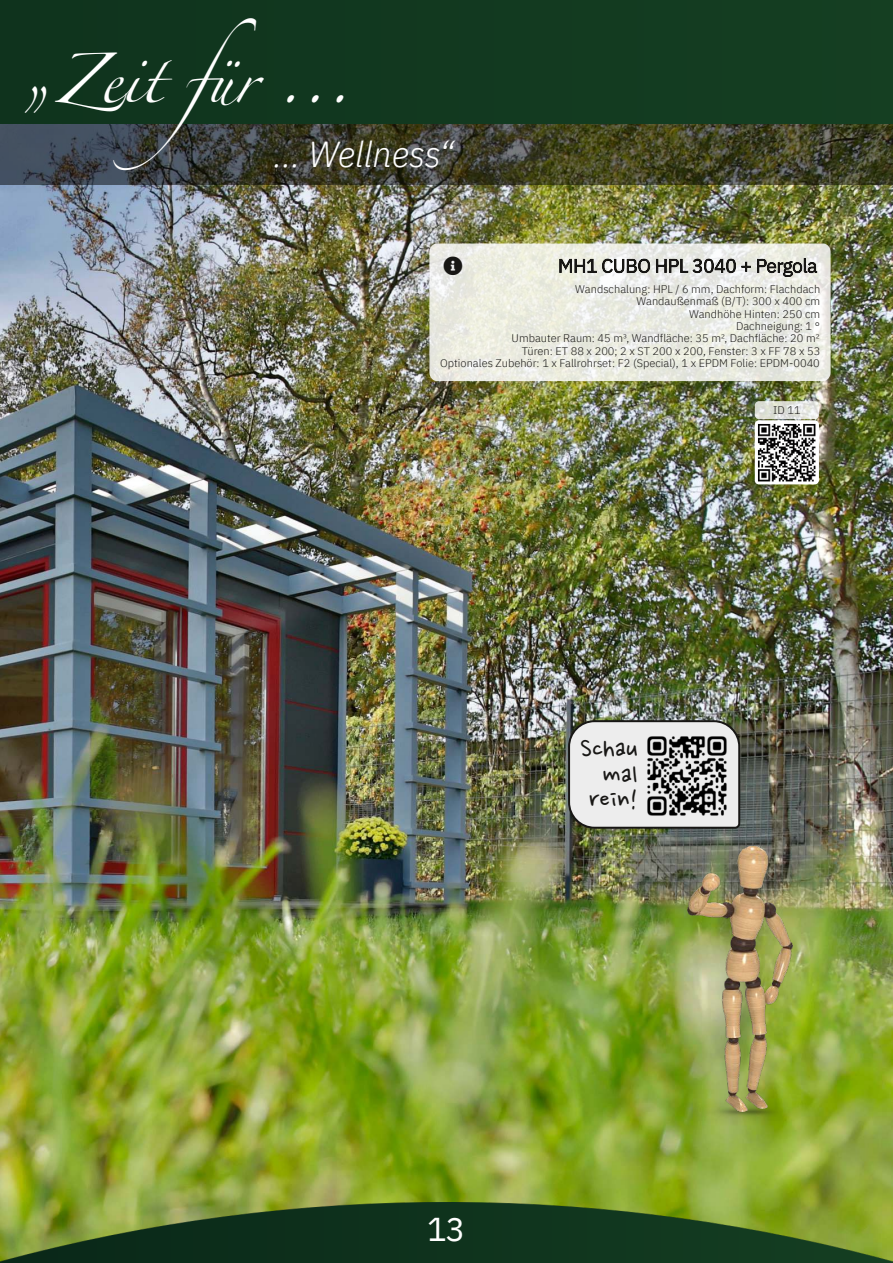
<style>
.page{position:relative;width:893px;height:1263px;background:#fff}
.page>*{position:absolute;margin:0;border:0;box-sizing:border-box;transform-origin:0 0}
.t1{font:45px "font 00000000295 d 01 ca";color:#fff;scale:.96 1}
.t2{font:36px "font 00000000295 d 01 ca";color:#fff;scale:.96 1}
.t3{font:33px "font 00000000295 d 01 c 9";color:#fff}
.t4{font:29.55px/25.7px "font 00000000295 d 01 ca";color:#181715;text-align:right}
.t5{font:11.1px/12.5px "font 00000000295 d 01 c 8";color:#181715;text-align:right}
</style>
<div class="page">
<img style="left:0;top:185px;width:893px;height:1017px">
<img style="left:552px;top:1024px;width:341px;height:175px">
<img style="left:688px;top:847px;width:104px;height:264px">
<svg style="left:568px;top:720px;width:172px;height:109px;background:#d1d1d0"></svg>
<img style="left:642px;top:731px;width:89px;height:89px">
<img style="left:755px;top:420px;width:64px;height:64px">
<svg style="left:755px;top:401px;width:64px;height:18px"></svg>
<svg style="left:429px;top:243px;width:402px;height:138px;background:#eaeae1"></svg>
<svg style="left:559px;top:258px;width:258px;height:19px;background:#a9aaa6"></svg>
<img style="left:0;top:1202px;width:893px;height:61px">
<div style="left:0;top:123px;width:893px;height:62px;background:#000;opacity:.5"></div>
<div style="left:0;top:0;width:893px;height:123px;background:#12391f"></div>
<svg style="left:444px;top:256px;width:18px;height:19px"></svg>
<h1 class="t1" style="left:21px;top:61px;width:346px">„Zeit für ...</h1>
<h2 class="t2" style="left:274px;top:130px;width:189px">... Wellness“</h2>
<p class="t5" style="left:440px;top:282px;width:382px">Wandschalung: HPL / 6 mm, Dachform: Flachdach<br>Wandaußenmaß (B/T): 300 x 400 cm<br>Wandhöhe Hinten: 250 cm<br>Dachneigung: 1 °<br>Umbauter Raum: 45 m³, Wandfläche: 35 m², Dachfläche: 20 m²<br>Türen: ET 88 x 200; 2 x ST 200 x 200, Fenster: 3 x FF 78 x 53<br>Optionales Zubehör: 1 x Fallrohrset: F2 (Special), 1 x EPDM Folie: EPDM-0040</p>
<h3 class="t4" style="left:580px;top:736px;width:59px">Schau mal rein!</h3>
<p class="t5" style="left:773px;top:403px;width:29px">ID 11</p>
<h3 class="t3" style="left:427px;top:1207px;width:39px">13</h3>
</div>
